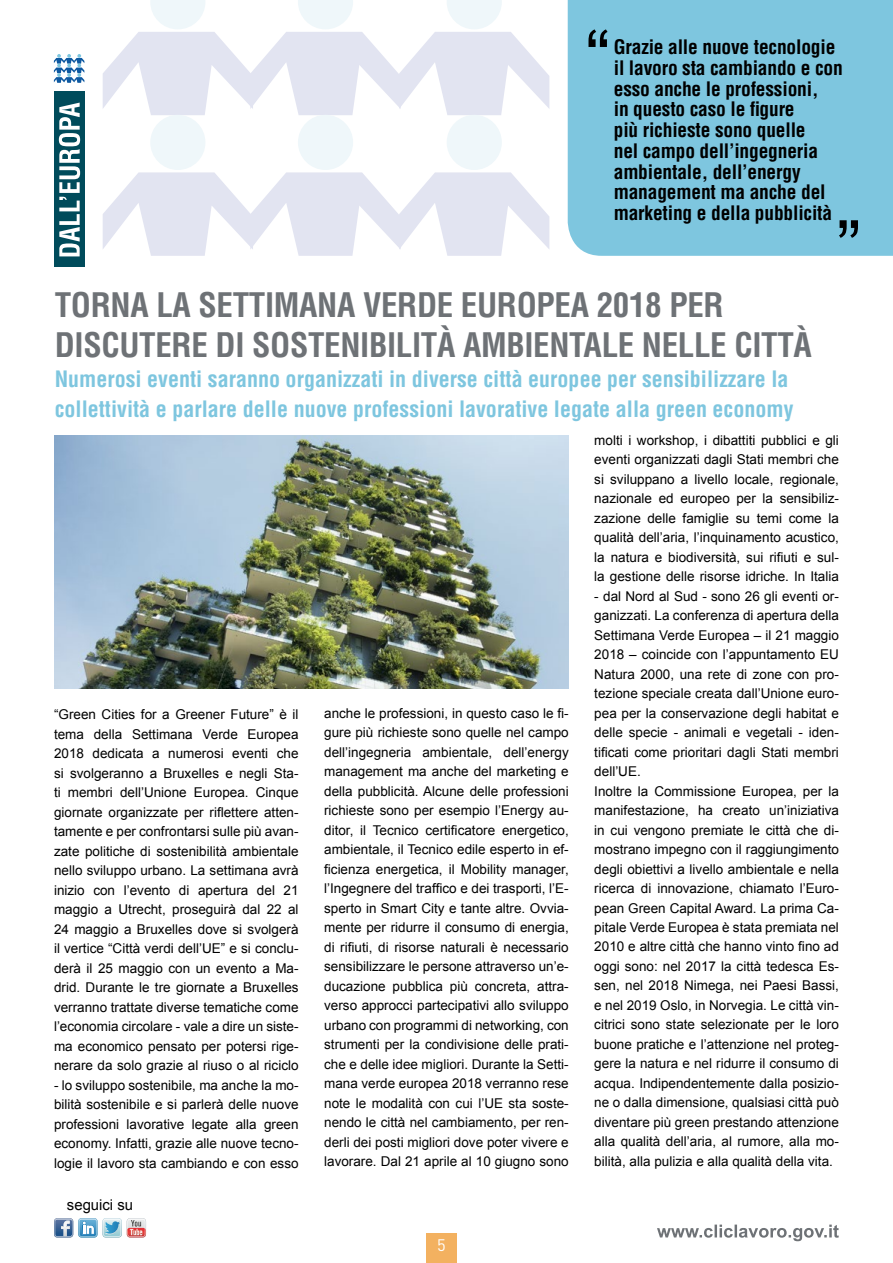
<style>
.page{position:relative;width:893px;height:1263px;background:#fff}
.page>*{position:absolute;margin:0;border:0;box-sizing:border-box;transform-origin:0 0}
.t1{font:700 condensed 33px/40.5px "Helvetica";letter-spacing:-.01em;color:#6e7276}
.t2{font:700 condensed 22.05px/30px "Helvetica";color:#7ec6df}
.t3{font:700 condensed 19.5px/20.9px "Helvetica";letter-spacing:-.01em;color:#000}
.t4{font:16.5px "DIN";color:#fff}
.t5{font:14.85px "Arial";color:#000}
.t6{font:13.5px/19.5px "Arial";color:#000;text-align:justify}
</style>
<div class="page">
<svg style="left:54px;top:1218px;width:92px;height:20px"></svg>
<div style="left:426px;top:1233px;width:30px;height:30px;background:#f3b160"></div>
<svg style="left:657px;top:1224px;width:182px;height:17px"></svg>
<div style="left:568px;top:0;width:325px;height:256px;background:#7ec6df"></div>
<svg style="left:588px;top:29px;width:19px;height:18px"></svg>
<svg style="left:839px;top:220px;width:19px;height:18px"></svg>
<div style="left:54px;top:91px;width:30px;height:176px;background:#004b5b"></div>
<svg style="left:59px;top:103px;width:21px;height:153px"></svg>
<svg style="left:54px;top:54px;width:30px;height:29px"></svg>
<svg style="left:103px;top:0;width:446px;height:115px"></svg>
<div style="left:150px;top:115px;width:55px;height:55px;background:#eff7fa;border-radius:50%"></div>
<div style="left:298px;top:115px;width:55px;height:55px;background:#eff7fa;border-radius:50%"></div>
<svg style="left:103px;top:172px;width:446px;height:84px"></svg>
<div style="left:447px;top:115px;width:55px;height:55px;background:#eff7fa;border-radius:50%"></div>
<img style="left:55px;top:435px;width:514px;height:253px">
<p class="t3" style="left:614px;top:36px;width:231px">Grazie alle nuove tecnologie il lavoro sta cambiando e con esso anche le professioni,<br>in questo caso le figure<br>più richieste sono quelle<br>nel campo dell’ingegneria ambientale, dell’energy management ma anche del marketing e della pubblicità</p>
<h1 class="t1" style="left:55px;top:284px;width:759px">Torna la Settimana Verde Europea 2018 per discutere di sostenibilità ambientale nelle città</h1>
<h2 class="t2" style="left:55px;top:364px;width:740px">Numerosi eventi saranno organizzati in diverse città europee per sensibilizzare la collettività e parlare delle nuove professioni lavorative legate alla green economy</h2>
<p class="t6" style="left:54px;top:705px;width:246px">“Green Cities for a Greener Future” è il tema della Settimana Verde Europea 2018 dedicata a numerosi eventi che si svolgeranno a Bruxelles e negli Sta&shy;ti membri dell’Unione Europea. Cinque giornate organizzate per riflettere atten&shy;tamente e per confrontarsi sulle più avan&shy;zate politiche di sostenibilità ambientale nello sviluppo urbano. La settimana avrà inizio con l’evento di apertura del 21 maggio a Utrecht, proseguirà dal 22 al 24 maggio a Bruxelles dove si svolgerà il vertice “Città verdi dell’UE” e si conclu&shy;derà il 25 maggio con un evento a Ma&shy;drid. Durante le tre giornate a Bruxelles verranno trattate diverse tematiche come l’economia circolare - vale a dire un siste&shy;ma economico pensato per potersi rige&shy;nerare da solo grazie al riuso o al riciclo</p>
<p class="t6" style="left:54px;top:1075px;width:246px">- lo sviluppo sostenibile, ma anche la mo&shy;bilità sostenibile e si parlerà delle nuove professioni lavorative legate alla green economy. Infatti, grazie alle nuove tecno&shy;logie il lavoro sta cambiando e con esso</p>
<p class="t5" style="left:67px;top:1195px;width:68px">seguici su</p>
<p class="t6" style="left:324px;top:703px;width:246px">anche le professioni, in questo caso le fi&shy;gure più richieste sono quelle nel campo dell’ingegneria ambientale, dell’energy management ma anche del marketing e della pubblicità. Alcune delle professioni richieste sono per esempio l’Energy au&shy;ditor, il Tecnico certificatore energetico, ambientale, il Tecnico edile esperto in ef&shy;ficienza energetica, il Mobility manager, l’Ingegnere del traffico e dei trasporti, l’E&shy;sperto in Smart City e tante altre. Ovvia&shy;mente per ridurre il consumo di energia, di rifiuti, di risorse naturali è necessario sensibilizzare le persone attraverso un’e&shy;ducazione pubblica più concreta, attra&shy;verso approcci partecipativi allo sviluppo urbano con programmi di networking, con strumenti per la condivisione delle prati&shy;che e delle idee migliori. Durante la Setti&shy;mana verde europea 2018 verranno rese note le modalità con cui l’UE sta soste&shy;nendo le città nel cambiamento, per ren&shy;derli dei posti migliori dove poter vivere e lavorare. Dal 21 aprile al 10 giugno sono</p>
<p class="t6" style="left:594px;top:430px;width:246px">molti i workshop, i dibattiti pubblici e gli eventi organizzati dagli Stati membri che si sviluppano a livello locale, regionale, nazionale ed europeo per la sensibiliz&shy;zazione delle famiglie su temi come la qualità dell’aria, l’inquinamento acustico, la natura e biodiversità, sui rifiuti e sul&shy;la gestione delle risorse idriche. In Italia</p>
<p class="t6" style="left:594px;top:586px;width:246px;text-align:left">- dal Nord al Sud - sono 26 gli eventi or&shy;ganizzati. La conferenza di apertura della Settimana Verde Europea – il 21 maggio 2018 – coincide con l’appuntamento EU Natura 2000, una rete di zone con pro&shy;tezione speciale creata dall’Unione euro&shy;pea per la conservazione degli habitat e delle specie - animali e vegetali - iden&shy;tificati come prioritari dagli Stati membri dell’UE.<br>Inoltre la Commissione Europea, per la manifestazione, ha creato un’iniziativa in cui vengono premiate le città che di&shy;mostrano impegno con il raggiungimento degli obiettivi a livello ambientale e nella ricerca di innovazione, chiamato l’Euro&shy;pean Green Capital Award. La prima Ca&shy;pitale Verde Europea è stata premiata nel 2010 e altre città che hanno vinto fino ad oggi sono: nel 2017 la città tedesca Es&shy;sen, nel 2018 Nimega, nei Paesi Bassi, e nel 2019 Oslo, in Norvegia. Le città vin&shy;citrici sono state selezionate per le loro buone pratiche e l’attenzione nel proteg&shy;gere la natura e nel ridurre il consumo di acqua. Indipendentemente dalla posizio&shy;ne o dalla dimensione, qualsiasi città può diventare più green prestando attenzione alla qualità dell’aria, al rumore, alla mo&shy;bilità, alla pulizia e alla qualità della vita.</p>
<p class="t4" style="left:437px;top:1234px;width:10px">5</p>
</div>
